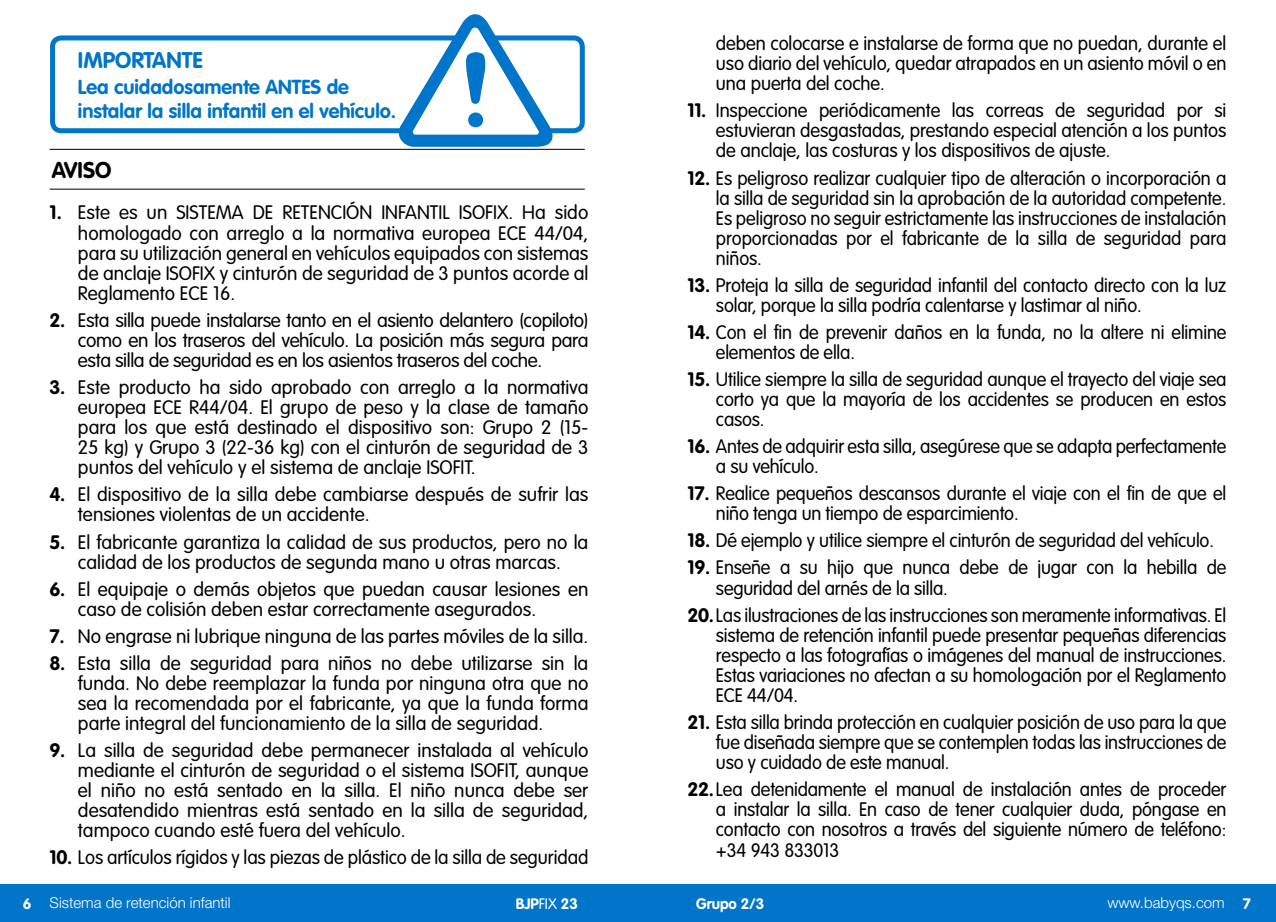
<style>
.page{position:relative;width:1276px;height:922px;background:#fff}
.page>*{position:absolute;margin:0;border:0;box-sizing:border-box;transform-origin:0 0}
.t1{font:700 22.5px "VAG Rounded Std";color:#0075c9}
.t2{font:700 22.5px "VAG Rounded Std";color:#000}
.t3{font:700 20px/24px "VAG Rounded Std";color:#0075c9}
.t4{font:300 19.25px/20px "VAG Rounded Std";letter-spacing:-.005em;color:#000;text-align:justify}
.t5{font:300 19.25px/20px "VAG Rounded Std";letter-spacing:-.005em;color:#000;text-align:justify;scale:.96 1}
.t6{font:300 15px "Helvetica Neue LT Std";color:#fff}
.t7{font:700 15px "VAG Rounded Std";color:#fff}
.s1{font-weight:700}
.s2{font-family:"VAG Rounded Std";font-weight:700}
.s3{font-weight:300}
</style>
<div class="page">
<div style="left:0;top:884px;width:1276px;height:37px;background:#0075c9"></div>
<hr style="left:50px;top:189px;width:535px;height:1px;background:#000">
<hr style="left:50px;top:149px;width:535px;height:1px;background:#000">
<div style="left:50px;top:35px;width:535px;height:98px;border:5px solid #0075c9;border-radius:9px"></div>
<svg style="left:395px;top:14px;width:162px;height:133px"></svg>
<p class="t1" style="left:78px;top:46px;width:126px">IMPORTANTE</p>
<p class="t3" style="left:78px;top:75px;width:200px">Lea cuidadosamente antes</p>
<p class="t3" style="left:78px;top:75px;width:320px;text-indent:249px">de instalar la silla infantil en el vehículo.</p>
<p class="t2" style="left:52px;top:157px;width:61px">AVISO</p>
<p class="t4" style="left:78px;top:202px;width:512px;text-indent:-28px"><span class="s1">1.</span> Este es un SISTEMA DE RETENCIÓN INFANTIL ISOFIX. Ha sido homologado con arreglo a la normativa europea ECE 44/04, para su utilización general en vehículos equipados con sistemas de anclaje ISOFIX y cinturón de seguridad de 3 puntos acorde al Reglamento ECE 16.</p>
<p class="t4" style="left:78px;top:311px;width:512px;text-indent:-28px"><span class="s1">2.</span> Esta silla puede instalarse tanto en el asiento delantero (copiloto) como en los traseros del vehículo. La posición más segura para esta silla de seguridad es en los asientos traseros del coche.</p>
<p class="t4" style="left:78px;top:378px;width:512px;text-indent:-28px"><span class="s1">3.</span> Este producto ha sido aprobado con arreglo a la normativa europea ECE R44/04. El grupo de peso y la clase de tamaño para los que está destinado el dispositivo son: Grupo 2 (15- 25 kg) y Grupo 3 (22-36 kg) con el cinturón de seguridad de 3 puntos del vehículo y el sistema de anclaje ISOFIT.</p>
<p class="t4" style="left:78px;top:485px;width:512px;text-indent:-28px"><span class="s1">4.</span> El dispositivo de la silla debe cambiarse después de sufrir las tensiones violentas de un accidente.</p>
<p class="t4" style="left:50px;top:532px;width:540px;text-align:center"><span class="s1">5.</span> El fabricante garantiza la calidad de sus productos, pero no la calidad de los productos de segunda mano u otras marcas.</p>
<p class="t4" style="left:78px;top:579px;width:512px;text-indent:-28px"><span class="s1">6.</span> El equipaje o demás objetos que puedan causar lesiones en caso de colisión deben estar correctamente asegurados.</p>
<p class="t4" style="left:50px;top:626px;width:540px"><span class="s1">7.</span> No engrase ni lubrique ninguna de las partes móviles de la silla.</p>
<p class="t4" style="left:78px;top:653px;width:512px;text-indent:-28px"><span class="s1">8.</span> Esta silla de seguridad para niños no debe utilizarse sin la funda. No debe reemplazar la funda por ninguna otra que no sea la recomendada por el fabricante, ya que la funda forma parte integral del funcionamiento de la silla de seguridad.</p>
<p class="t4" style="left:78px;top:740px;width:512px;text-indent:-28px"><span class="s1">9.</span> La silla de seguridad debe permanecer instalada al vehículo mediante el cinturón de seguridad o el sistema ISOFIT, aunque el niño no está sentado en la silla. El niño nunca debe ser desatendido mientras está sentado en la silla de seguridad, tampoco cuando esté fuera del vehículo.</p>
<p class="t4" style="left:50px;top:848px;width:540px"><span class="s1">10.</span> Los artículos rígidos y las piezas de plástico de la silla de seguridad</p>
<p class="t4" style="left:716px;top:34px;width:512px">deben colocarse e instalarse de forma que no puedan, durante el uso diario del vehículo, quedar atrapados en un asiento móvil o en una puerta del coche.</p>
<p class="t4" style="left:716px;top:101px;width:512px;text-indent:-28px"><span class="s1">11.</span> Inspeccione periódicamente las correas de seguridad por si estuvieran desgastadas, prestando especial atención a los puntos de anclaje, las costuras y los dispositivos de ajuste.</p>
<p class="t5" style="left:716px;top:168px;width:533px;text-indent:-28px"><span class="s1">12.</span> Es peligroso realizar cualquier tipo de alteración o incorporación a la silla de seguridad sin la aprobación de la autoridad competente.<br>Es peligroso no seguir estrictamente las instrucciones de instalación proporcionadas por el fabricante de la silla de seguridad para niños.</p>
<p class="t5" style="left:716px;top:275px;width:533px;text-indent:-28px"><span class="s1">13.</span> Proteja la silla de seguridad infantil del contacto directo con la luz solar, porque la silla podría calentarse y lastimar al niño.</p>
<p class="t5" style="left:716px;top:323px;width:533px;text-indent:-28px"><span class="s1">14.</span> Con el fin de prevenir daños en la funda, no la altere ni elimine elementos de ella.</p>
<p class="t5" style="left:716px;top:370px;width:533px;text-indent:-28px"><span class="s1">15.</span> Utilice siempre la silla de seguridad aunque el trayecto del viaje sea corto ya que la mayoría de los accidentes se producen en estos casos.</p>
<p class="t5" style="left:716px;top:437px;width:533px;text-indent:-28px"><span class="s1">16.</span> Antes de adquirir esta silla, asegúrese que se adapta perfectamente a su vehículo.</p>
<p class="t5" style="left:716px;top:484px;width:533px;text-indent:-28px"><span class="s1">17.</span> Realice pequeños descansos durante el viaje con el fin de que el niño tenga un tiempo de esparcimiento.</p>
<p class="t5" style="left:687px;top:531px;width:550px"><span class="s1">18.</span> Dé ejemplo y utilice siempre el cinturón de seguridad del vehículo.</p>
<p class="t5" style="left:716px;top:558px;width:533px;text-indent:-28px"><span class="s1">19.</span> Enseñe a su hijo que nunca debe de jugar con la hebilla de seguridad del arnés de la silla.</p>
<p class="t5" style="left:716px;top:605px;width:533px;text-indent:-28px"><span class="s1">20.</span>Las ilustraciones de las instrucciones son meramente informativas. El sistema de retención infantil puede presentar pequeñas diferencias respecto a las fotografías o imágenes del manual de instrucciones.<br>Estas variaciones no afectan a su homologación por el Reglamento ECE 44/04.</p>
<p class="t5" style="left:716px;top:712px;width:533px;text-indent:-28px"><span class="s1">21.</span> Esta silla brinda protección en cualquier posición de uso para la que fue diseñada siempre que se contemplen todas las instrucciones de uso y cuidado de este manual.</p>
<p class="t5" style="left:716px;top:779px;width:533px;text-indent:-28px"><span class="s1">22.</span>Lea detenidamente el manual de instalación antes de proceder a instalar la silla. En caso de tener cualquier duda, póngase en contacto con nosotros a través del siguiente número de teléfono: +34 943 833013</p>
<p class="t6" style="left:23px;top:893px;width:209px"><span class="s2">6</span> Sistema de retención infantil</p>
<p class="t7" style="left:516px;top:894px;width:64px">BJP<span class="s3">FIX</span> 23</p>
<p class="t7" style="left:696px;top:894px;width:70px">Grupo 2/3</p>
<p class="t6" style="left:1107px;top:893px;width:145px">www.babyqs.com <span class="s2">7</span></p>
</div>
